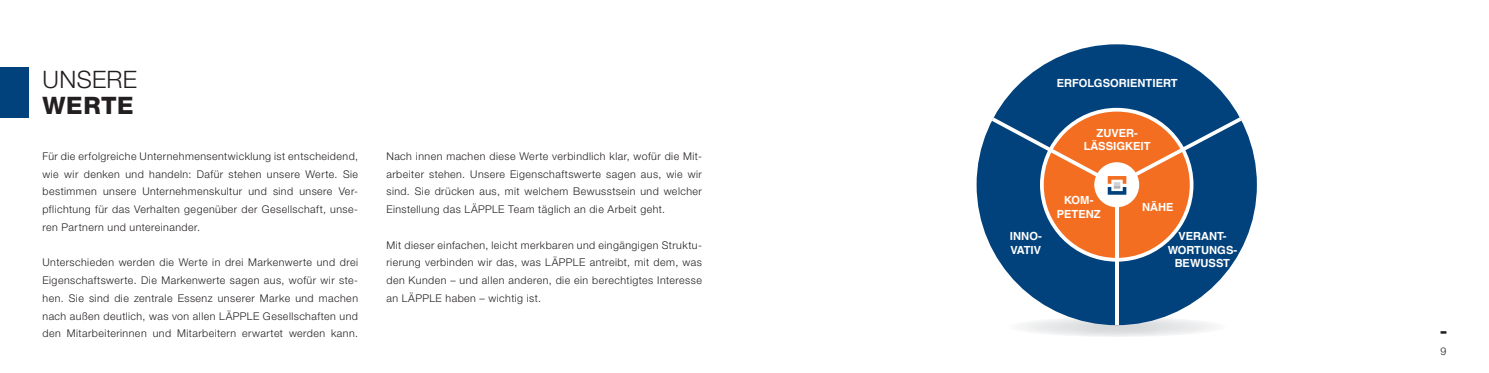
<style>
.page{position:relative;width:1489px;height:373px;background:#fff}
.page>*{position:absolute;margin:0;border:0;box-sizing:border-box;transform-origin:0 0}
.LÄPPLE_CD_Headline{font:300 24px "Helvetica Neue LT Pro";letter-spacing:.015em;color:#231f20}
.LÄPPLE_CD_Headline-2{font:800 24px "Helvetica Neue LT Pro";letter-spacing:.025em;color:#231f20}
.t1{font:700 11.12px/13.4px "Helvetica World";color:#fff;text-align:center}
.Fliesstext_Headline{font:300 10.62px/17.8px "Helvetica Neue LT Pro";letter-spacing:.045em;color:#231f20;text-align:justify}
</style>
<div class="page">
<div style="left:0;top:67px;width:28px;height:50px;background:#01427c"></div>
<img style="left:1022px;top:316px;width:191px;height:20px">
<div style="left:976px;top:44px;width:280px;height:280px;background:#01427c;border-radius:50%"></div>
<svg style="left:1040px;top:108px;width:153px;height:153px;fill:#f36e21"></svg>
<div style="left:1094px;top:162px;width:45px;height:45px;background:#fff;border-radius:50%"></div>
<svg style="left:1114px;top:194px;width:4px;height:130px"></svg>
<svg style="left:991px;top:117px;width:250px;height:77px"></svg>
<svg style="left:1440px;top:331px;width:6px;height:2px"></svg>
<p class="LÄPPLE_CD_Headline" style="left:43px;top:65px;width:96px">UNSERE</p>
<p class="LÄPPLE_CD_Headline-2" style="left:43px;top:90px;width:92px">WERTE</p>
<p class="Fliesstext_Headline" style="left:43px;top:147px;width:317px">Für die erfolgreiche Unternehmensentwicklung ist entscheidend, wie wir denken und handeln: Dafür stehen unsere Werte. Sie bestimmen unsere Unternehmenskultur und sind unsere Ver&shy;pflichtung für das Verhalten gegenüber der Gesellschaft, unse&shy;ren Partnern und untereinander.</p>
<p class="Fliesstext_Headline" style="left:43px;top:253px;width:317px">Unterschieden werden die Werte in drei Markenwerte und drei Eigenschaftswerte. Die Markenwerte sagen aus, wofür wir ste&shy;hen. Sie sind die zentrale Essenz unserer Marke und machen nach außen deutlich, was von allen LÄPPLE Gesellschaften und den Mitarbeiterinnen und Mitarbeitern erwartet werden kann.</p>
<p class="Fliesstext_Headline" style="left:386px;top:147px;width:317px">Nach innen machen diese Werte verbindlich klar, wofür die Mit&shy;arbeiter stehen. Unsere Eigenschaftswerte sagen aus, wie wir sind. Sie drücken aus, mit welchem Bewusstsein und welcher Einstellung das LÄPPLE Team täglich an die Arbeit geht.</p>
<p class="Fliesstext_Headline" style="left:386px;top:235px;width:317px">Mit dieser einfachen, leicht merkbaren und eingängigen Struktu&shy;rierung verbinden wir das, was LÄPPLE antreibt, mit dem, was den Kunden – und allen anderen, die ein berechtigtes Interesse an LÄPPLE haben – wichtig ist.</p>
<p class="t1" style="left:1056px;top:76px;width:122px">ERFOLGSORIENTIERT</p>
<p class="t1" style="left:1083px;top:126px;width:69px">ZUVER-<br>LÄSSIGKEIT</p>
<p class="t1" style="left:1009px;top:229px;width:33px;text-align:left">INNO-<br>VATIV</p>
<p class="t1" style="left:1056px;top:193px;width:45px">KOM-<br>PETENZ</p>
<p class="t1" style="left:1141px;top:200px;width:33px">NÄHE</p>
<p class="t1" style="left:1167px;top:229px;width:71px">VERANT-<br>WORTUNGS-<br>BEWUSST</p>
<p class="Fliesstext_Headline" style="left:1440px;top:341px;width:7px">9</p>
</div>
